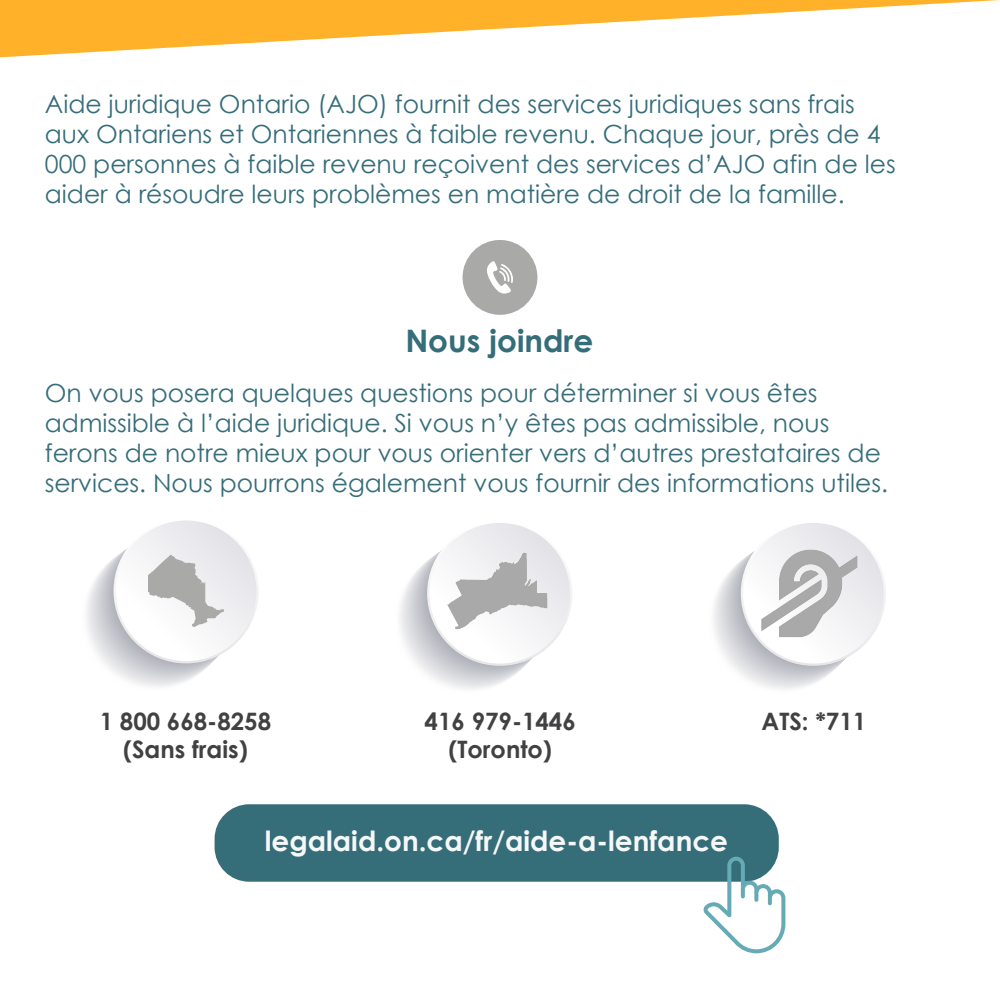
<style>
.page{position:relative;width:1000px;height:1000px;background:#fff}
.page>*{position:absolute;margin:0;border:0;box-sizing:border-box;transform-origin:0 0}
.t1{font:700 31px "Century Gothic";color:#356d79}
.t2{font:700 27.9px "Century Gothic";color:#f6f7f7}
.t3{font:25px/30px "Century Gothic";color:#356d79}
.t4{font:700 24px "Century Gothic";color:#414042}
</style>
<div class="page">
<svg style="left:0;top:0;width:999px;height:57px"></svg>
<svg style="left:463px;top:240px;width:74px;height:75px"></svg>
<svg style="left:113px;top:520px;width:145px;height:143px"></svg>
<div style="left:215px;top:804px;width:564px;height:78px;background:#356d79;border-radius:35px"></div>
<svg style="left:703px;top:857px;width:82px;height:96px"></svg>
<img style="left:421px;top:523px;width:151px;height:145px">
<img style="left:733px;top:523px;width:153px;height:147px">
<p class="t3" style="left:45px;top:89px;width:853px">Aide juridique Ontario (AJO) fournit des services juridiques sans frais aux Ontariens et Ontariennes à faible revenu. Chaque jour, près de 4<br>000 personnes à faible revenu reçoivent des services d’AJO afin de les aider à résoudre leurs problèmes en matière de droit de la famille.</p>
<h1 class="t1" style="left:405px;top:317px;width:190px">Nous joindre</h1>
<p class="t3" style="left:45px;top:378px;width:845px">On vous posera quelques questions pour déterminer si vous êtes admissible à l’aide juridique. Si vous n’y êtes pas admissible, nous ferons de notre mieux pour vous orienter vers d’autres prestataires de services. Nous pourrons également vous fournir des informations utiles.</p>
<p class="t4" style="left:100px;top:703px;width:173px">1 800 668-8258</p>
<p class="t4" style="left:425px;top:703px;width:153px">416 979-1446</p>
<p class="t4" style="left:762px;top:703px;width:106px">ATS: *711</p>
<p class="t4" style="left:123px;top:732px;width:126px">(Sans frais)</p>
<p class="t4" style="left:448px;top:732px;width:105px">(Toronto)</p>
<p class="t2" style="left:265px;top:819px;width:465px">legalaid.on.ca/fr/aide-a-lenfance</p>
</div>
